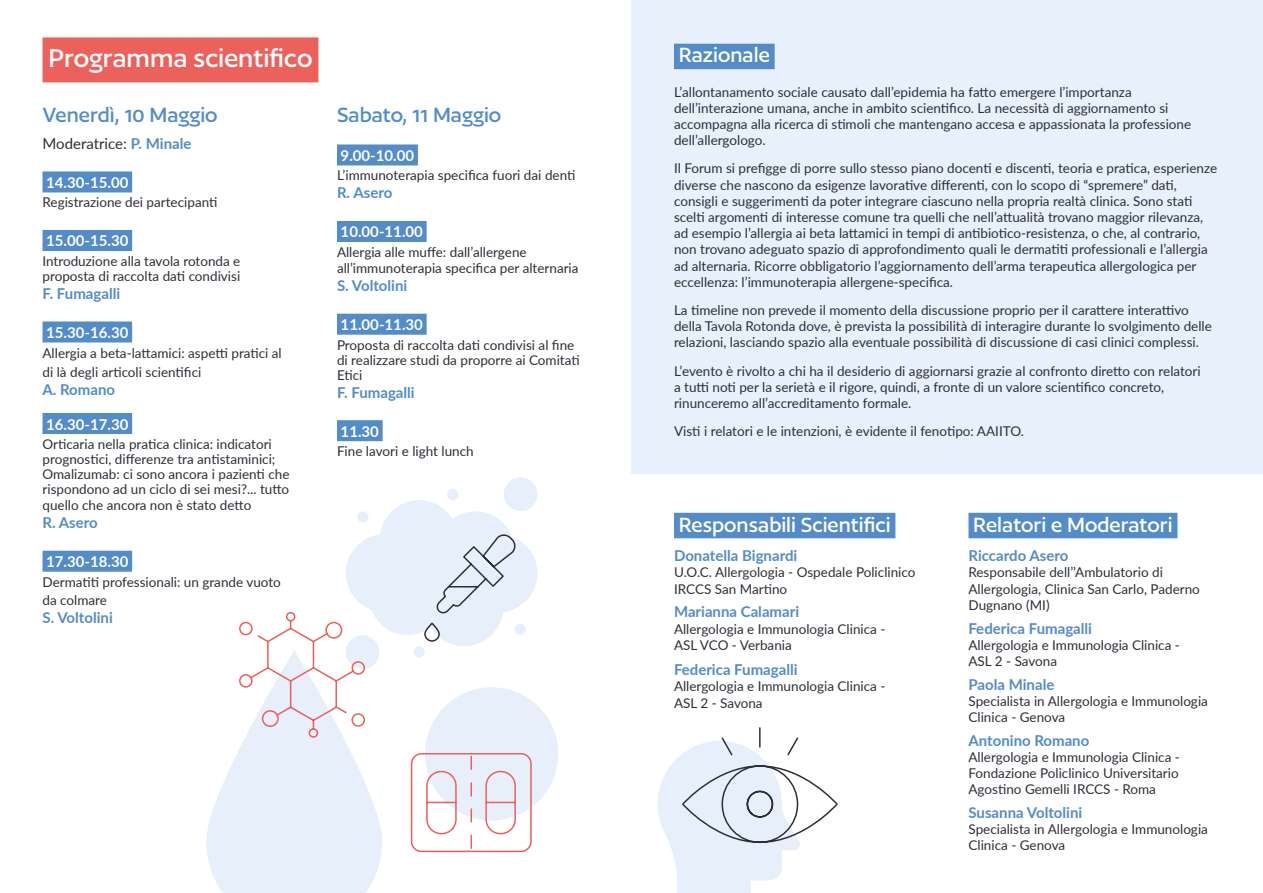
<style>
.page{position:relative;width:1263px;height:893px;background:#fff}
.page>*{position:absolute;margin:0;border:0;box-sizing:border-box;transform-origin:0 0}
.t1{font:500 30px "Author";color:#fff}
.t2{font:500 24px "Author";color:#fff}
.t3{font:500 24px "Author";color:#538cc9}
.t4{font:700 15px "Lato";color:#538cc9}
.t5{font:700 15px "Lato";color:#fff}
.t6{font:15px "Lato";color:#2d2f38}
.t7{font:13.5px/16.2px "Lato";color:#2d2f38}
.s1{font-weight:700;color:#538cc9}
</style>
<div class="page">
<div style="left:631px;top:0;width:632px;height:474px;background:#e7f0fb"></div>
<div style="left:674px;top:44px;width:101px;height:25px;background:#538cc9"></div>
<div style="left:674px;top:513px;width:221px;height:25px;background:#538cc9"></div>
<div style="left:968px;top:513px;width:209px;height:25px;background:#538cc9"></div>
<div style="left:43px;top:37px;width:275px;height:45px;background:#ec615b"></div>
<div style="left:43px;top:171px;width:89px;height:21px;background:#538cc9"></div>
<div style="left:43px;top:230px;width:89px;height:21px;background:#538cc9"></div>
<div style="left:43px;top:321px;width:89px;height:21px;background:#538cc9"></div>
<div style="left:43px;top:413px;width:89px;height:21px;background:#538cc9"></div>
<div style="left:43px;top:551px;width:89px;height:21px;background:#538cc9"></div>
<div style="left:337px;top:144px;width:81px;height:21px;background:#538cc9"></div>
<div style="left:337px;top:221px;width:90px;height:21px;background:#538cc9"></div>
<div style="left:337px;top:314px;width:90px;height:21px;background:#538cc9"></div>
<div style="left:337px;top:420px;width:46px;height:21px;background:#538cc9"></div>
<div style="left:504px;top:477px;width:33px;height:34px;background:#e7effa;border-radius:50%"></div>
<div style="left:447px;top:489px;width:11px;height:11px;background:#e7effa;border-radius:50%"></div>
<div style="left:425px;top:687px;width:133px;height:133px;background:#e7effa;border-radius:50%"></div>
<svg style="left:206px;top:500px;width:331px;height:393px"></svg>
<svg style="left:238px;top:611px;width:294px;height:242px"></svg>
<svg style="left:658px;top:727px;width:180px;height:166px"></svg>
<p class="t1" style="left:49px;top:43px;width:265px">Programma scientifico</p>
<p class="t3" style="left:43px;top:103px;width:177px">Venerdì, 10 Maggio</p>
<p class="t6" style="left:43px;top:133px;width:150px">Moderatrice: <span class="s1">P. Minale</span></p>
<p class="t5" style="left:46px;top:171px;width:84px">14.30-15.00</p>
<p class="t7" style="left:43px;top:194px;width:176px">Registrazione dei partecipanti</p>
<p class="t5" style="left:46px;top:230px;width:84px">15.00-15.30</p>
<p class="t7" style="left:43px;top:253px;width:199px;line-height:15px">Introduzione alla tavola rotonda e proposta di raccolta dati condivisi</p>
<p class="t4" style="left:43px;top:282px;width:79px">F. Fumagalli</p>
<p class="t5" style="left:46px;top:321px;width:84px">15.30-16.30</p>
<p class="t7" style="left:43px;top:342px;width:241px;line-height:19.5px">Allergia a beta-lattamici: aspetti pratici al di là degli articoli scientifici</p>
<p class="t4" style="left:43px;top:378px;width:74px">A. Romano</p>
<p class="t5" style="left:46px;top:413px;width:84px">16.30-17.30</p>
<p class="t7" style="left:43px;top:436px;width:248px;line-height:15.3px">Orticaria nella pratica clinica: indicatori prognostici, differenze tra antistaminici; Omalizumab: ci sono ancora i pazienti che rispondono ad un ciclo di sei mesi?... tutto quello che ancora non è stato detto</p>
<p class="t4" style="left:43px;top:512px;width:57px">R. Asero</p>
<p class="t5" style="left:46px;top:551px;width:84px">17.30-18.30</p>
<p class="t7" style="left:43px;top:572px;width:240px;line-height:18px">Dermatiti professionali: un grande vuoto da colmare</p>
<p class="t4" style="left:43px;top:606px;width:72px">S. Voltolini</p>
<p class="t3" style="left:337px;top:103px;width:166px">Sabato, 11 Maggio</p>
<p class="t5" style="left:341px;top:144px;width:75px">9.00-10.00</p>
<p class="t7" style="left:337px;top:167px;width:240px">L’immunoterapia specifica fuori dai denti</p>
<p class="t4" style="left:337px;top:182px;width:57px">R. Asero</p>
<p class="t5" style="left:341px;top:221px;width:84px">10.00-11.00</p>
<p class="t7" style="left:337px;top:243px;width:243px">Allergia alle muffe: dall’allergene all’immunoterapia specifica per alternaria</p>
<p class="t4" style="left:337px;top:275px;width:72px">S. Voltolini</p>
<p class="t5" style="left:341px;top:314px;width:84px">11.00-11.30</p>
<p class="t7" style="left:337px;top:337px;width:244px;line-height:15px">Proposta di raccolta dati condivisi al fine di realizzare studi da proporre ai Comitati<br>Etici</p>
<p class="t4" style="left:337px;top:381px;width:79px">F. Fumagalli</p>
<p class="t5" style="left:341px;top:420px;width:40px">11.30</p>
<p class="t7" style="left:337px;top:443px;width:138px">Fine lavori e light lunch</p>
<p class="t2" style="left:679px;top:43px;width:93px">Razionale</p>
<p class="t7" style="left:674px;top:83px;width:519px">L’allontanamento sociale causato dall’epidemia ha fatto emergere l’importanza dell’interazione umana, anche in ambito scientifico. La necessità di aggiornamento si accompagna alla ricerca di stimoli che mantengano accesa e appassionata la professione dell’allergologo.</p>
<p class="t7" style="left:674px;top:160px;width:545px">Il Forum si prefigge di porre sullo stesso piano docenti e discenti, teoria e pratica, esperienze</p>
<p class="t7" style="left:674px;top:176px;width:535px">diverse che nascono da esigenze lavorative differenti, con lo scopo di “spremere” dati, consigli e suggerimenti da poter integrare ciascuno nella propria realtà clinica. Sono stati scelti argomenti di interesse comune tra quelli che nell’attualità trovano maggior rilevanza, ad esempio l’allergia ai beta lattamici in tempi di antibiotico-resistenza, o che, al contrario, non trovano adeguato spazio di approfondimento quali le dermatiti professionali e l’allergia ad alternaria. Ricorre obbligatorio l’aggiornamento dell’arma terapeutica allergologica per eccellenza: l’immunoterapia allergene-specifica.</p>
<p class="t7" style="left:674px;top:301px;width:539px">La timeline non prevede il momento della discussione proprio per il carattere interattivo della Tavola Rotonda dove, è prevista la possibilità di interagire durante lo svolgimento delle relazioni, lasciando spazio alla eventuale possibilità di discussione di casi clinici complessi.</p>
<p class="t7" style="left:674px;top:362px;width:528px">L’evento è rivolto a chi ha il desiderio di aggiornarsi grazie al confronto diretto con relatori a tutti noti per la serietà e il rigore, quindi, a fronte di un valore scientifico concreto, rinunceremo all’accreditamento formale.</p>
<p class="t7" style="left:674px;top:423px;width:351px">Visti i relatori e le intenzioni, è evidente il fenotipo: AAIITO.</p>
<p class="t2" style="left:679px;top:512px;width:213px">Responsabili Scientifici</p>
<p class="t4" style="left:674px;top:545px;width:125px">Donatella Bignardi</p>
<p class="t7" style="left:674px;top:564px;width:243px">U.O.C. Allergologia - Ospedale Policlinico<br>IRCCS San Martino</p>
<p class="t4" style="left:674px;top:601px;width:127px">Marianna Calamari</p>
<p class="t7" style="left:674px;top:620px;width:213px">Allergologia e Immunologia Clinica -</p>
<p class="t7" style="left:674px;top:636px;width:119px">ASL VCO - Verbania</p>
<p class="t4" style="left:674px;top:659px;width:125px">Federica Fumagalli</p>
<p class="t7" style="left:674px;top:678px;width:213px">Allergologia e Immunologia Clinica -</p>
<p class="t7" style="left:674px;top:694px;width:90px">ASL 2 - Savona</p>
<p class="t2" style="left:973px;top:512px;width:201px">Relatori e Moderatori</p>
<p class="t4" style="left:968px;top:545px;width:101px">Riccardo Asero</p>
<p class="t7" style="left:968px;top:564px;width:233px">Responsabile dell’’Ambulatorio di<br>Allergologia, Clinica San Carlo, Paderno<br>Dugnano (MI)</p>
<p class="t4" style="left:968px;top:617px;width:125px">Federica Fumagalli</p>
<p class="t7" style="left:968px;top:636px;width:213px">Allergologia e Immunologia Clinica -</p>
<p class="t7" style="left:968px;top:652px;width:90px">ASL 2 - Savona</p>
<p class="t4" style="left:968px;top:673px;width:87px">Paola Minale</p>
<p class="t7" style="left:968px;top:692px;width:241px">Specialista in Allergologia e Immunologia<br>Clinica - Genova</p>
<p class="t4" style="left:968px;top:729px;width:122px">Antonino Romano</p>
<p class="t7" style="left:968px;top:748px;width:213px;text-align:justify">Allergologia e Immunologia Clinica - Fondazione Policlinico Universitario Agostino Gemelli IRCCS - Roma</p>
<p class="t4" style="left:968px;top:801px;width:115px">Susanna Voltolini</p>
<p class="t7" style="left:968px;top:821px;width:241px">Specialista in Allergologia e Immunologia<br>Clinica - Genova</p>
</div>
